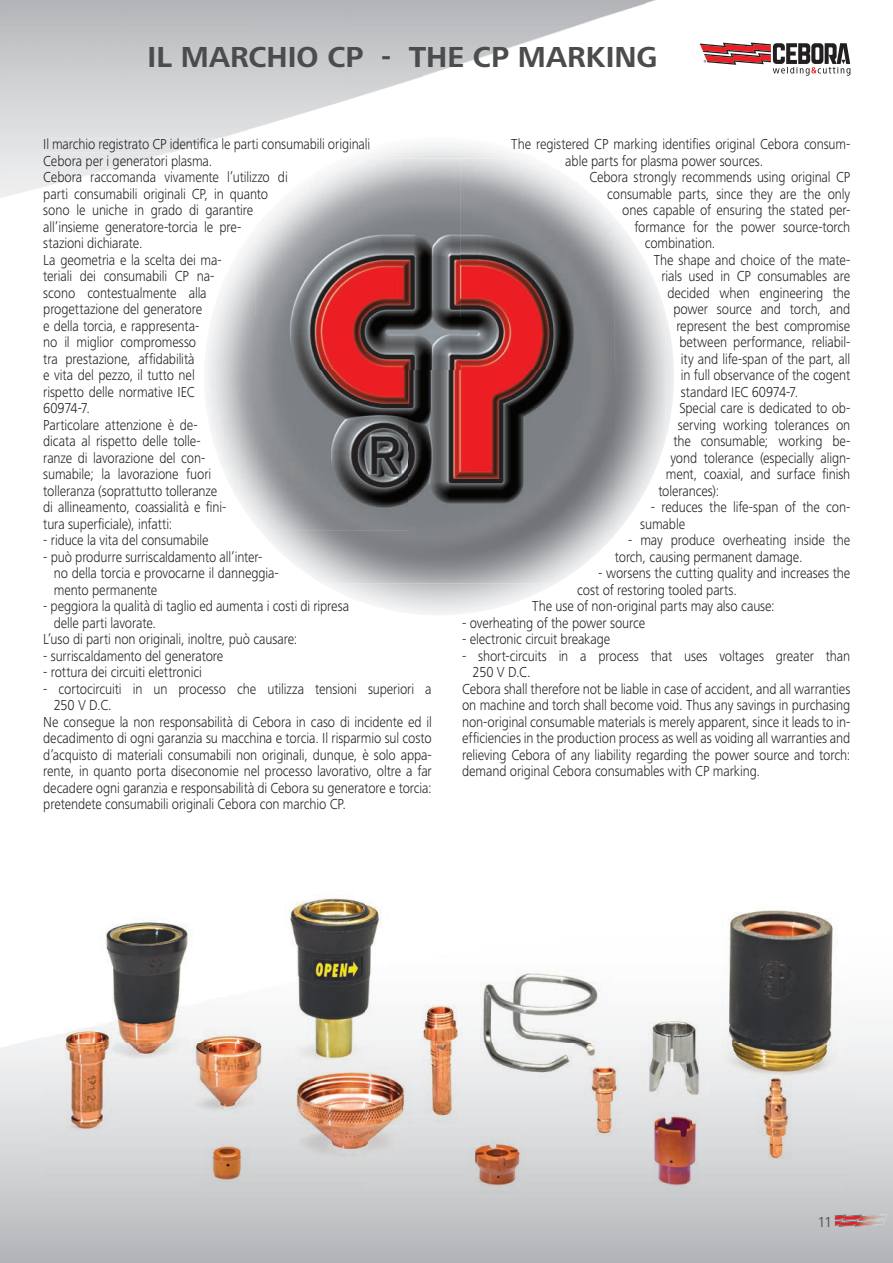
<style>
.page{position:relative;width:893px;height:1263px;background:#fff}
.page>*{position:absolute;margin:0;border:0;box-sizing:border-box;transform-origin:0 0}
.t1{font:700 30px "Frutiger Next LT";color:#4b4c4d}
.t2{font:300 15px/16.5px "Frutiger Next LT";letter-spacing:-.01em;color:#231f20;scale:.9 1}
.t3{font:15px "Frutiger Next LT";color:#57585a}
</style>
<div class="page">
<svg style="left:700px;top:43px;width:150px;height:33px"></svg>
<img style="left:595px;top:0;width:50px;height:20px">
<img style="left:496px;top:0;width:99px;height:53px">
<img style="left:347px;top:0;width:149px;height:100px">
<img style="left:835px;top:1223px;width:50px;height:3px">
<img style="left:835px;top:1221px;width:51px;height:2px">
<img style="left:835px;top:1224px;width:48px;height:3px">
<img style="left:835px;top:1214px;width:52px;height:7px">
<img style="left:43px;top:898px;width:806px;height:300px">
<img style="left:206px;top:370px;width:408px;height:160px">
<img style="left:255px;top:158px;width:359px;height:212px">
<h1 class="t1" style="left:148px;top:40px;width:511px">IL MARCHIO CP - THE CP MARKING</h1>
<p class="t2" style="left:43px;top:136px;width:365px">Il marchio registrato CP identifica le parti consumabili originali<br>Cebora per i generatori plasma.<br>Cebora raccomanda vivamente l’utilizzo di<br>parti consumabili originali CP, in quanto<br>sono le uniche in grado di garantire<br>all’insieme generatore-torcia le pre-<br>stazioni dichiarate.<br>La geometria e la scelta dei ma-<br>teriali dei consumabili CP na-<br>scono contestualmente alla<br>progettazione del generatore<br>e della torcia, e rappresenta-<br>no il miglior compromesso<br>tra prestazione, affidabilità<br>e vita del pezzo, il tutto nel<br>rispetto delle normative IEC<br>60974-7.<br>Particolare attenzione è de-<br>dicata al rispetto delle tolle-<br>ranze di lavorazione del con-<br>sumabile; la lavorazione fuori<br>tolleranza (soprattutto tolleranze<br>di allineamento, coassialità e fini-<br>tura superficiale), infatti:</p>
<p class="t2" style="left:43px;top:532px;width:185px">- riduce la vita del consumabile</p>
<p class="t2" style="left:54px;top:549px;width:252px;text-indent:-11px">- può produrre surriscaldamento all’inter&shy;no della torcia e provocarne il danneggia&shy;mento permanente</p>
<p class="t2" style="left:43px;top:598px;width:341px">- peggiora la qualità di taglio ed aumenta i costi di ripresa</p>
<p class="t2" style="left:54px;top:615px;width:115px">delle parti lavorate.</p>
<p class="t2" style="left:43px;top:631px;width:284px">L’uso di parti non originali, inoltre, può causare:</p>
<p class="t2" style="left:43px;top:648px;width:202px">- surriscaldamento del generatore</p>
<p class="t2" style="left:43px;top:664px;width:178px">- rottura dei circuiti elettronici</p>
<p class="t2" style="left:43px;top:681px;width:433px">- cortocircuiti in un processo che utilizza tensioni superiori a</p>
<p class="t2" style="left:54px;top:697px;width:66px">250 V D.C.</p>
<p class="t2" style="left:43px;top:714px;width:433px">Ne consegue la non responsabilità di Cebora in caso di incidente ed il</p>
<p class="t2" style="left:43px;top:730px;width:433px">decadimento di ogni garanzia su macchina e torcia. Il risparmio sul costo</p>
<p class="t2" style="left:43px;top:747px;width:433px">d’acquisto di materiali consumabili non originali, dunque, è solo appa-</p>
<p class="t2" style="left:43px;top:763px;width:433px">rente, in quanto porta diseconomie nel processo lavorativo, oltre a far</p>
<p class="t2" style="left:43px;top:780px;width:433px">decadere ogni garanzia e responsabilità di Cebora su generatore e torcia:</p>
<p class="t2" style="left:43px;top:796px;width:338px">pretendete consumabili originali Cebora con marchio CP.</p>
<p class="t2" style="left:565px;top:136px;width:318px;text-indent:-54px">The registered CP marking identifies original Cebora consum&shy;able parts for plasma power sources.</p>
<p class="t2" style="left:589px;top:169px;width:291px">Cebora strongly recommends using original CP</p>
<p class="t2" style="left:607px;top:186px;width:272px">consumable parts, since they are the only</p>
<p class="t2" style="left:622px;top:202px;width:255px">ones capable of ensuring the stated per-</p>
<p class="t2" style="left:634px;top:219px;width:241px">formance for the power source-torch</p>
<p class="t2" style="left:645px;top:235px;width:80px">combination.</p>
<p class="t2" style="left:654px;top:252px;width:220px">The shape and choice of the mate-</p>
<p class="t2" style="left:661px;top:268px;width:211px">rials used in CP consumables are</p>
<p class="t2" style="left:667px;top:285px;width:205px">decided when engineering the</p>
<p class="t2" style="left:673px;top:301px;width:198px">power source and torch, and</p>
<p class="t2" style="left:676px;top:318px;width:195px">represent the best compromise</p>
<p class="t2" style="left:679px;top:334px;width:192px">between performance, reliabil-</p>
<p class="t2" style="left:681px;top:351px;width:190px">ity and life-span of the part, all</p>
<p class="t2" style="left:681px;top:367px;width:190px">in full observance of the cogent</p>
<p class="t2" style="left:681px;top:384px;width:132px">standard IEC 60974-7.</p>
<p class="t2" style="left:679px;top:400px;width:192px">Special care is dedicated to ob-</p>
<p class="t2" style="left:678px;top:417px;width:193px">serving working tolerances on</p>
<p class="t2" style="left:673px;top:433px;width:198px">the consumable; working be-</p>
<p class="t2" style="left:670px;top:450px;width:201px">yond tolerance (especially align-</p>
<p class="t2" style="left:666px;top:466px;width:206px">ment, coaxial, and surface finish</p>
<p class="t2" style="left:658px;top:483px;width:69px">tolerances):</p>
<p class="t2" style="left:640px;top:499px;width:235px;text-indent:11px">- reduces the life-span of the con&shy;sumable</p>
<p class="t2" style="left:615px;top:532px;width:263px;text-indent:14px">- may produce overheating inside the torch, causing permanent damage.</p>
<p class="t2" style="left:598px;top:565px;width:282px">- worsens the cutting quality and increases the</p>
<p class="t2" style="left:577px;top:582px;width:179px">cost of restoring tooled parts.</p>
<p class="t2" style="left:532px;top:598px;width:271px">The use of non-original parts may also cause:</p>
<p class="t2" style="left:462px;top:615px;width:205px">- overheating of the power source</p>
<p class="t2" style="left:462px;top:631px;width:166px">- electronic circuit breakage</p>
<p class="t2" style="left:462px;top:648px;width:433px">- short-circuits in a process that uses voltages greater than</p>
<p class="t2" style="left:473px;top:664px;width:66px">250 V D.C.</p>
<p class="t2" style="left:462px;top:681px;width:433px">Cebora shall therefore not be liable in case of accident, and all warranties</p>
<p class="t2" style="left:462px;top:697px;width:433px">on machine and torch shall become void. Thus any savings in purchasing</p>
<p class="t2" style="left:462px;top:714px;width:433px">non-original consumable materials is merely apparent, since it leads to in-</p>
<p class="t2" style="left:462px;top:730px;width:433px">efficiencies in the production process as well as voiding all warranties and</p>
<p class="t2" style="left:462px;top:747px;width:433px">relieving Cebora of any liability regarding the power source and torch:</p>
<p class="t2" style="left:462px;top:763px;width:333px">demand original Cebora consumables with CP marking.</p>
<p class="t3" style="left:817px;top:1213px;width:16px">11</p>
</div>
